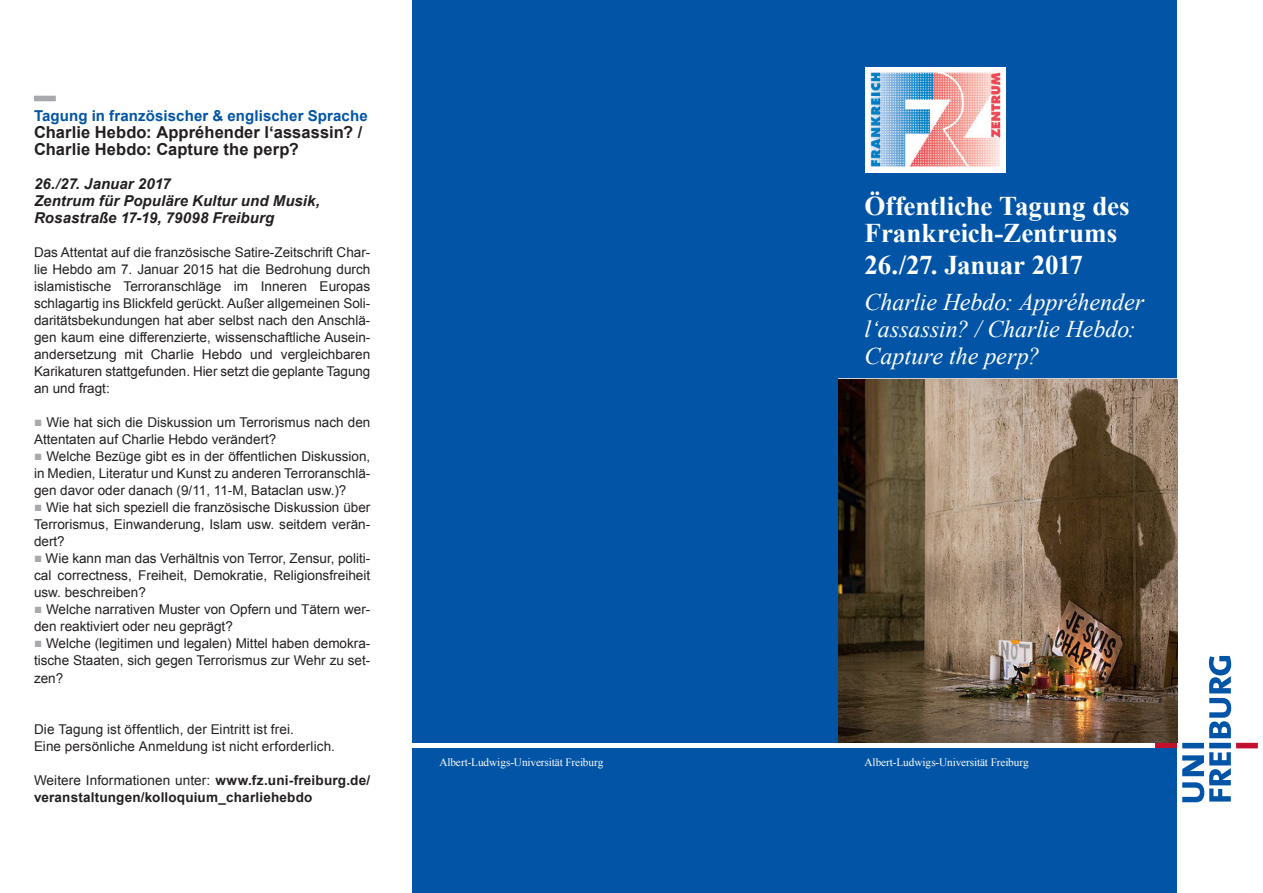
<style>
.page{position:relative;width:1263px;height:893px;background:#fff}
.page>*{position:absolute;margin:0;border:0;box-sizing:border-box;transform-origin:0 0}
._03_Fließtext_8_5pt{font:700 27px/27px "Times New Roman";letter-spacing:-.005em;color:#fff}
._03_Fließtext_8_5pt-2{font:italic 24px/27px "Times New Roman";color:#fff}
._03_Fließtext_8_5pt-3{font:700 16.5px "Arial";letter-spacing:.005em;color:#231f20}
._03_Fließtext_8_5pt-4{font:italic 700 15px "Arial";letter-spacing:.005em;color:#231f20}
._03_Fließtext_8_5pt-5{font:700 15px "Arial";letter-spacing:.01em;color:#0154a6}
._03_Fließtext_8_5pt-6{font:13.5px/17px "Arial";color:#231f20;text-align:justify}
._03_Fließtext_8_5pt-7{font:700 13.5px/17px "Arial";letter-spacing:.015em;color:#231f20}
.t1{font:11.25px "Times New Roman";letter-spacing:-.01em;color:#fff}
.s1{color:#a8a9ad}
.s2{font-weight:400}
</style>
<div class="page">
<div style="left:838px;top:0;width:339px;height:377px;background:#0154a6"></div>
<div style="left:34px;top:96px;width:22px;height:5px;background:#a8a9ad"></div>
<img style="left:838px;top:380px;width:339px;height:363px">
<div style="left:865px;top:67px;width:140px;height:106px;background:#fff"></div>
<img style="left:870px;top:72px;width:131px;height:95px">
<div style="left:412px;top:0;width:426px;height:743px;background:#0154a6"></div>
<svg style="left:1182px;top:656px;width:49px;height:146px"></svg>
<div style="left:1236px;top:743px;width:22px;height:5px;background:#c3102e"></div>
<div style="left:1155px;top:743px;width:22px;height:5px;background:#c3102e"></div>
<div style="left:412px;top:748px;width:426px;height:145px;background:#0154a6"></div>
<div style="left:838px;top:748px;width:339px;height:145px;background:#0154a6"></div>
<p class="_03_Fließtext_8_5pt-5" style="left:34px;top:106px;width:335px">Tagung in französischer &amp; englischer Sprache</p>
<p class="_03_Fließtext_8_5pt-3" style="left:34px;top:121px;width:330px">Charlie Hebdo: Appréhender l‘assassin? /</p>
<p class="_03_Fließtext_8_5pt-3" style="left:34px;top:138px;width:266px">Charlie Hebdo: Capture the perp?</p>
<p class="_03_Fließtext_8_5pt-4" style="left:34px;top:174px;width:138px">26./27. Januar 2017</p>
<p class="_03_Fließtext_8_5pt-4" style="left:34px;top:191px;width:287px">Zentrum für Populäre Kultur und Musik,</p>
<p class="_03_Fließtext_8_5pt-4" style="left:34px;top:208px;width:242px">Rosastraße 17-19, 79098 Freiburg</p>
<p class="_03_Fließtext_8_5pt-6" style="left:34px;top:244px;width:338px">Das Attentat auf die französische Satire-Zeitschrift Char&shy;lie Hebdo am 7. Januar 2015 hat die Bedrohung durch islamistische Terroranschläge im Inneren Europas schlagartig ins Blickfeld gerückt. Außer allgemeinen Soli&shy;daritätsbekundungen hat aber selbst nach den Anschlä&shy;gen kaum eine differenzierte, wissenschaftliche Ausein&shy;andersetzung mit Charlie Hebdo und vergleichbaren Karikaturen stattgefunden. Hier setzt die geplante Tagung an und fragt:</p>
<p class="_03_Fließtext_8_5pt-6" style="left:34px;top:414px;width:338px"><span class="s1">■</span> Wie hat sich die Diskussion um Terrorismus nach den<br>Attentaten auf Charlie Hebdo verändert?</p>
<p class="_03_Fließtext_8_5pt-6" style="left:34px;top:448px;width:338px"><span class="s1">■</span> Welche Bezüge gibt es in der öffentlichen Diskussion, in Medien, Literatur und Kunst zu anderen Terroranschlä&shy;gen davor oder danach (9/11, 11-M, Bataclan usw.)?</p>
<p class="_03_Fließtext_8_5pt-6" style="left:34px;top:499px;width:338px"><span class="s1">■</span> Wie hat sich speziell die französische Diskussion über Terrorismus, Einwanderung, Islam usw. seitdem verän&shy;dert?</p>
<p class="_03_Fließtext_8_5pt-6" style="left:34px;top:550px;width:338px"><span class="s1">■</span> Wie kann man das Verhältnis von Terror, Zensur, politi&shy;cal correctness, Freiheit, Demokratie, Religionsfreiheit usw. beschreiben?</p>
<p class="_03_Fließtext_8_5pt-6" style="left:34px;top:601px;width:338px"><span class="s1">■</span> Welche narrativen Muster von Opfern und Tätern wer&shy;den reaktiviert oder neu geprägt?</p>
<p class="_03_Fließtext_8_5pt-6" style="left:34px;top:635px;width:338px"><span class="s1">■</span> Welche (legitimen und legalen) Mittel haben demokra&shy;tische Staaten, sich gegen Terrorismus zur Wehr zu set&shy;zen?</p>
<p class="_03_Fließtext_8_5pt-6" style="left:34px;top:720px;width:261px">Die Tagung ist öffentlich, der Eintritt ist frei.</p>
<p class="_03_Fließtext_8_5pt-6" style="left:34px;top:737px;width:302px">Eine persönliche Anmeldung ist nicht erforderlich.</p>
<p class="_03_Fließtext_8_5pt-7" style="left:34px;top:772px;width:338px"><span class="s2">Weitere Informationen unter:</span> www.fz.uni-freiburg.de/ veranstaltungen/kolloquium_charliehebdo</p>
<p class="_03_Fließtext_8_5pt" style="left:865px;top:192px;width:266px">Öffentliche Tagung des<br>Frankreich-Zentrums</p>
<p class="_03_Fließtext_8_5pt" style="left:865px;top:251px;width:220px">26./27. Januar 2017</p>
<p class="_03_Fließtext_8_5pt-2" style="left:865px;top:288px;width:281px">Charlie Hebdo: Appréhender l‘assassin? / Charlie Hebdo:<br>Capture the perp?</p>
<p class="t1" style="left:439px;top:754px;width:166px">Albert-Ludwigs-Universität Freiburg</p>
<p class="t1" style="left:865px;top:754px;width:166px">Albert-Ludwigs-Universität Freiburg</p>
</div>
